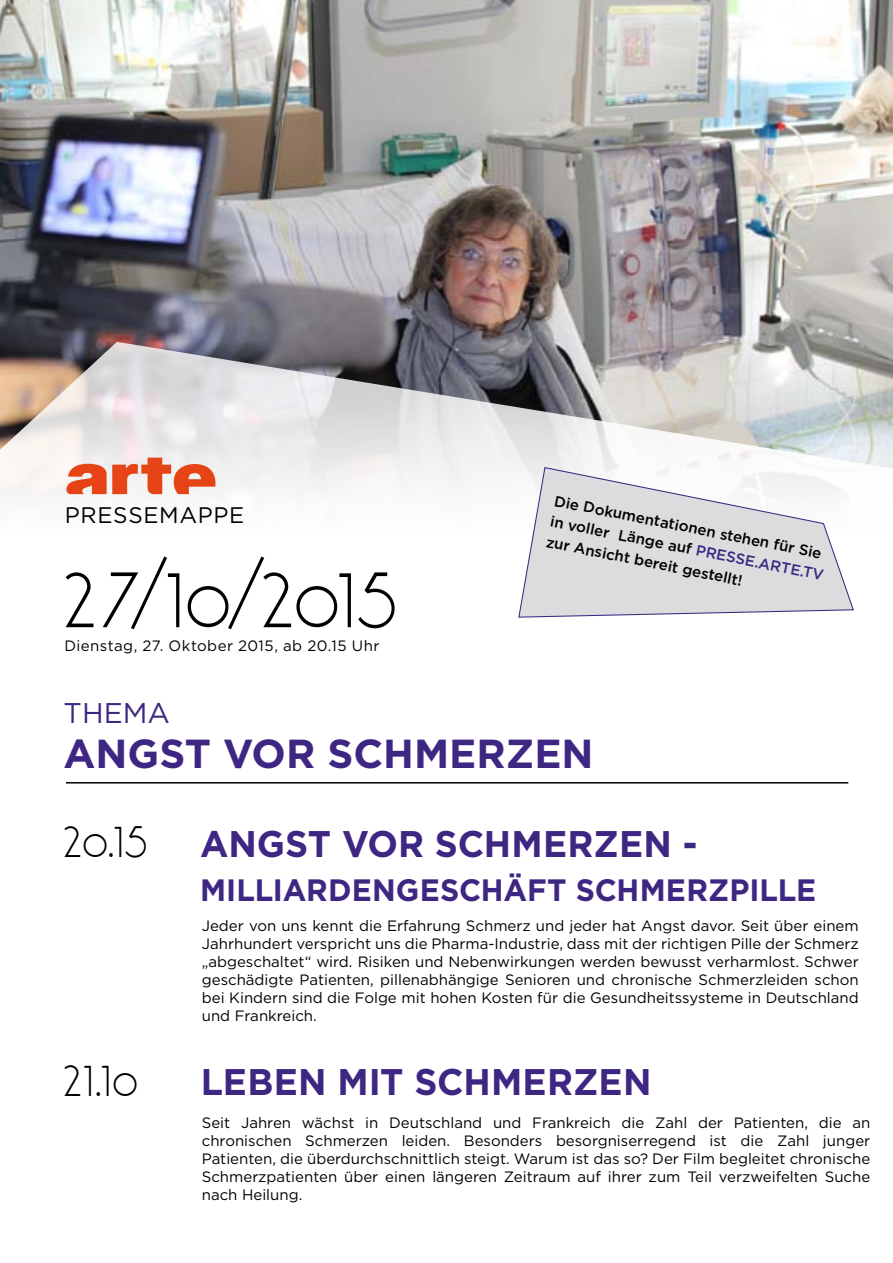
<style>
.page{position:relative;width:893px;height:1263px;background:#fff}
.page>*{position:absolute;margin:0;border:0;box-sizing:border-box;transform-origin:0 0}
.t1{font:75px "Oksana 2010 light win";letter-spacing:-.06em;color:#000}
.t2{font:42px "Oksana 2010 light win";letter-spacing:-.075em;color:#000}
.t3{font:700 40.5px "Gotham";color:#3e2782}
.t4{font:700 37.05px "Gotham";color:#3e2782}
.t5{font:700 30.9px "Gotham";color:#3e2782}
.t6{font:28.5px "Gotham";color:#3e2782}
.t7{font:22.5px "Gotham";letter-spacing:.03em;color:#000}
.t8{font:15px/18px "Gotham";color:#000;text-align:justify}
.t9{font:500 15px/21px "Gotham";color:#000}
.t10{font:15px "Gotham";letter-spacing:.03em;color:#000}
.s1{color:#3e2782}
</style>
<div class="page">
<img style="left:0;top:0;width:893px;height:342px">
<svg style="left:0;top:342px;width:893px;height:155px"></svg>
<svg style="left:66px;top:458px;width:153px;height:36px"></svg>
<hr style="left:66px;top:782px;width:782px;height:1px;background:#000">
<svg style="left:518px;top:466px;width:337px;height:152px"></svg>
<h3 class="t7" style="left:65px;top:501px;width:181px">PresseMappe</h3>
<h1 class="t1" style="left:64px;top:541px;width:337px">27/10/2015</h1>
<p class="t10" style="left:64px;top:636px;width:317px">Dienstag, 27. Oktober 2015, ab 20.15 Uhr</p>
<p class="t9" style="left:556px;top:490px;width:280px;rotate:11deg">Die Dokumentationen stehen fürSie in voller Länge auf <span class="s1">press e.arte.tv </span>zurAnsicht bereit gestellt!</p>
<h3 class="t6" style="left:64px;top:694px;width:108px">thema</h3>
<h3 class="t3" style="left:64px;top:727px;width:531px">ANGST VOR SCHMERZEN</h3>
<h2 class="t2" style="left:64px;top:808px;width:86px">20.15</h2>
<h3 class="t4" style="left:200px;top:819px;width:499px">ANGST VOR SCHMERZEN -</h3>
<h3 class="t5" style="left:200px;top:869px;width:618px">MILLIARDENGESCHÄFT SCHMERZPILLE</h3>
<p class="t8" style="left:202px;top:916px;width:658px">Jeder von uns kennt die Erfahrung Schmerz und jeder hat Angst davor. Seit über einem Jahrhundert verspricht uns die Pharma-Industrie, dass mit der richtigen Pille der Schmerz „abgeschaltet“ wird. Risiken und Nebenwirkungen werden bewusst verharmlost. Schwer geschädigte Patienten, pillenabhängige Senioren und chronische Schmerzleiden schon bei Kindern sind die Folge mit hohen Kosten für die Gesundheitssysteme in Deutschland und Frankreich.</p>
<h2 class="t2" style="left:64px;top:1048px;width:76px">21.10</h2>
<h3 class="t4" style="left:201px;top:1057px;width:452px">LEBEN MIT SCHMERZEN</h3>
<p class="t8" style="left:202px;top:1113px;width:670px">Seit Jahren wächst in Deutschland und Frankreich die Zahl der Patienten, die an chronischen Schmerzen leiden. Besonders besorgniserregend ist die Zahl junger Patienten, die überdurchschnittlich steigt. Warum ist das so? Der Film begleitet chronische Schmerzpatienten über einen längeren Zeitraum auf ihrer zum Teil verzweifelten Suche nach Heilung.</p>
</div>
